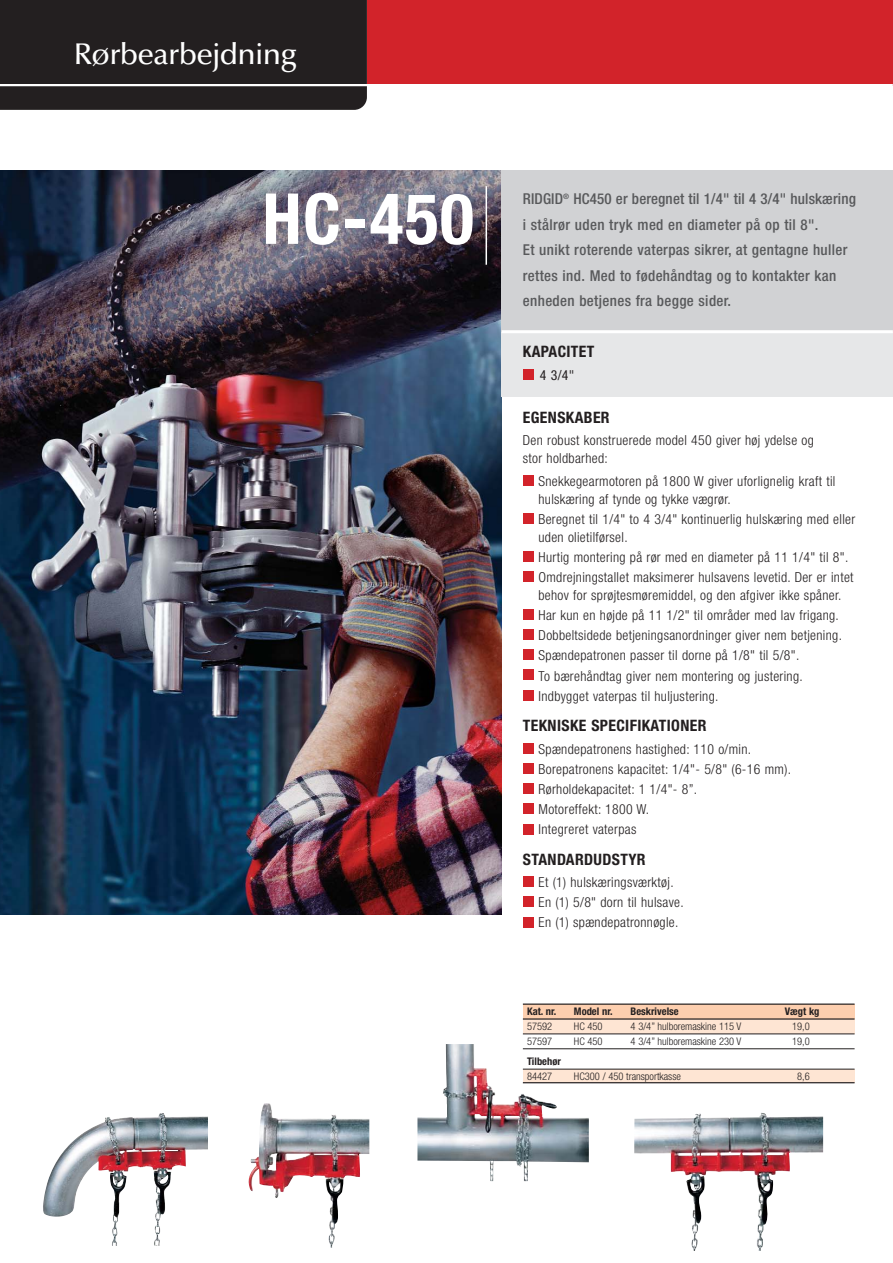
<style>
.page{position:relative;width:893px;height:1263px;background:#fff}
.page>*{position:absolute;margin:0;border:0;box-sizing:border-box;transform-origin:0 0}
.t1{font:700 condensed 70.5px "Helvetica Neue";color:#fff}
.t2{font:500 30px "Optima";letter-spacing:-.025em;color:#fff}
.t3{font:700 condensed 15.75px "Helvetica Neue";letter-spacing:.025em;color:#231f20}
.t4{font:500 condensed 15px/25.5px "Helvetica Neue";letter-spacing:.025em;color:#58595b}
.t5{font:300 condensed 13.8px/20.1px "Helvetica Neue";letter-spacing:.025em;color:#231f20}
.t6{font:condensed 13.8px "Helvetica Neue";color:#231f20}
.t7{font:300 condensed 10.5px "Helvetica Neue";color:#231f20}
.t8{font:700 condensed 10.5px "Helvetica Neue";color:#231f20}
</style>
<div class="page">
<img style="left:0;top:170px;width:502px;height:744px">
<hr style="left:485px;top:186px;width:2px;height:79px;background:#fff">
<div style="left:523px;top:1004px;width:331px;height:15px;background:#fdcfaf"></div>
<div style="left:523px;top:1019px;width:331px;height:15px;background:#fee5d3"></div>
<div style="left:523px;top:1069px;width:331px;height:14px;background:#fee5d3"></div>
<div style="left:502px;top:170px;width:391px;height:227px;background:#e6e7e8"></div>
<div style="left:502px;top:170px;width:391px;height:162px;background:#d1d2d4"></div>
<hr style="left:502px;top:330px;width:391px;height:3px;background:#fff">
<hr style="left:523px;top:1004px;width:331px;height:1px;background:#231f20">
<hr style="left:523px;top:1018px;width:331px;height:2px;background:#231f20">
<hr style="left:523px;top:1034px;width:331px;height:1px;background:#231f20">
<hr style="left:523px;top:1048px;width:331px;height:1px;background:#231f20">
<hr style="left:523px;top:1069px;width:331px;height:1px;background:#231f20">
<hr style="left:523px;top:1082px;width:331px;height:1px;background:#231f20">
<img style="left:417px;top:1044px;width:172px;height:137px">
<img style="left:634px;top:1113px;width:189px;height:138px">
<img style="left:43px;top:1113px;width:165px;height:133px">
<img style="left:248px;top:1103px;width:121px;height:145px">
<div style="left:367px;top:0;width:526px;height:86px;background:#d2232a"></div>
<div style="left:0;top:0;width:367px;height:110px;background:#231f20"></div>
<hr style="left:0;top:84px;width:893px;height:2px;background:#fff">
<div style="left:523px;top:475px;width:10px;height:11px;background:#d2232a"></div>
<div style="left:523px;top:369px;width:10px;height:11px;background:#d2232a"></div>
<div style="left:523px;top:513px;width:10px;height:11px;background:#d2232a"></div>
<div style="left:523px;top:551px;width:10px;height:11px;background:#d2232a"></div>
<div style="left:523px;top:572px;width:10px;height:10px;background:#d2232a"></div>
<div style="left:523px;top:609px;width:10px;height:11px;background:#d2232a"></div>
<div style="left:523px;top:629px;width:10px;height:11px;background:#d2232a"></div>
<div style="left:523px;top:650px;width:10px;height:10px;background:#d2232a"></div>
<div style="left:523px;top:670px;width:10px;height:10px;background:#d2232a"></div>
<div style="left:523px;top:690px;width:10px;height:10px;background:#d2232a"></div>
<div style="left:523px;top:743px;width:10px;height:11px;background:#d2232a"></div>
<div style="left:523px;top:763px;width:10px;height:11px;background:#d2232a"></div>
<div style="left:523px;top:783px;width:10px;height:11px;background:#d2232a"></div>
<div style="left:523px;top:804px;width:10px;height:10px;background:#d2232a"></div>
<div style="left:523px;top:824px;width:10px;height:10px;background:#d2232a"></div>
<div style="left:523px;top:876px;width:10px;height:11px;background:#d2232a"></div>
<div style="left:523px;top:897px;width:10px;height:10px;background:#d2232a"></div>
<div style="left:523px;top:917px;width:10px;height:10px;background:#d2232a"></div>
<h2 class="t2" style="left:74px;top:42px;width:225px">Rørbearbejdning</h2>
<h1 class="t1" style="left:262px;top:194px;width:213px">HC-450</h1>
<p class="t4" style="left:523px;top:187px;width:335px">RIDGID<sup>®</sup> HC450 er beregnet til 1/4" til 4 3/4" hulskæring i stålrør uden tryk med en diameter på op til 8".<br>Et unikt roterende vaterpas sikrer, at gentagne huller rettes ind. Med to fødehåndtag og to kontakter kan enheden betjenes fra begge sider.</p>
<p class="t3" style="left:523px;top:346px;width:73px">KAPACITET</p>
<p class="t6" style="left:540px;top:370px;width:36px">4 3/4"</p>
<p class="t3" style="left:523px;top:412px;width:88px">EGENSKABER</p>
<p class="t5" style="left:523px;top:433px;width:292px;line-height:18px">Den robust konstruerede model 450 giver høj ydelse og stor holdbarhed:</p>
<p class="t5" style="left:538px;top:473px;width:298px;line-height:18px">Snekkegearmotoren på 1800 W giver uforlignelig kraft til hulskæring af tynde og tykke vægrør.</p>
<p class="t5" style="left:538px;top:511px;width:318px;line-height:18px">Beregnet til 1/4" to 4 3/4" kontinuerlig hulskæring med eller uden olietilførsel.</p>
<p class="t5" style="left:538px;top:548px;width:317px">Hurtig montering på rør med en diameter på 11 1/4" til 8".<br>Omdrejningstallet maksimerer hulsavens levetid. Der er intet</p>
<p class="t5" style="left:538px;top:586px;width:305px">behov for sprøjtesmøremiddel, og den afgiver ikke spåner.<br>Har kun en højde på 11 1/2" til områder med lav frigang.<br>Dobbeltsidede betjeningsanordninger giver nem betjening.<br>Spændepatronen passer til dorne på 1/8" til 5/8".<br>To bærehåndtag giver nem montering og justering.<br>Indbygget vaterpas til huljustering.</p>
<p class="t3" style="left:523px;top:720px;width:185px">TEKNISKE SPECIFIKATIONER</p>
<p class="t5" style="left:539px;top:740px;width:254px">Spændepatronens hastighed: 110 o/min.<br>Borepatronens kapacitet: 1/4"- 5/8" (6-16 mm).<br>Rørholdekapacitet: 1 1/4"- 8”.<br>Motoreffekt: 1800 W.<br>Integreret vaterpas</p>
<p class="t3" style="left:523px;top:854px;width:124px">STANDARDUDSTYR</p>
<p class="t5" style="left:539px;top:873px;width:147px">Et (1) hulskæringsværktøj.<br>En (1) 5/8" dorn til hulsave.<br>En (1) spændepatronnøgle.</p>
<p class="t8" style="left:527px;top:1007px;width:31px">Kat. nr.</p>
<p class="t8" style="left:574px;top:1007px;width:40px">Model nr.</p>
<p class="t8" style="left:630px;top:1007px;width:50px">Beskrivelse</p>
<p class="t8" style="left:785px;top:1007px;width:36px">Vægt kg</p>
<p class="t7" style="left:527px;top:1022px;width:27px">57592</p>
<p class="t7" style="left:574px;top:1022px;width:30px">HC 450</p>
<p class="t7" style="left:630px;top:1022px;width:112px">4 3/4” hulboremaskine 115 V</p>
<p class="t7" style="left:792px;top:1022px;width:19px">19,0</p>
<p class="t7" style="left:527px;top:1037px;width:27px">57597</p>
<p class="t7" style="left:574px;top:1037px;width:30px">HC 450</p>
<p class="t7" style="left:630px;top:1037px;width:112px">4 3/4” hulboremaskine 230 V</p>
<p class="t7" style="left:792px;top:1037px;width:19px">19,0</p>
<p class="t8" style="left:527px;top:1058px;width:35px">Tilbehør</p>
<p class="t7" style="left:527px;top:1072px;width:27px">84427</p>
<p class="t7" style="left:574px;top:1072px;width:108px">HC300 / 450 transportkasse</p>
<p class="t7" style="left:797px;top:1072px;width:14px">8,6</p>
</div>
